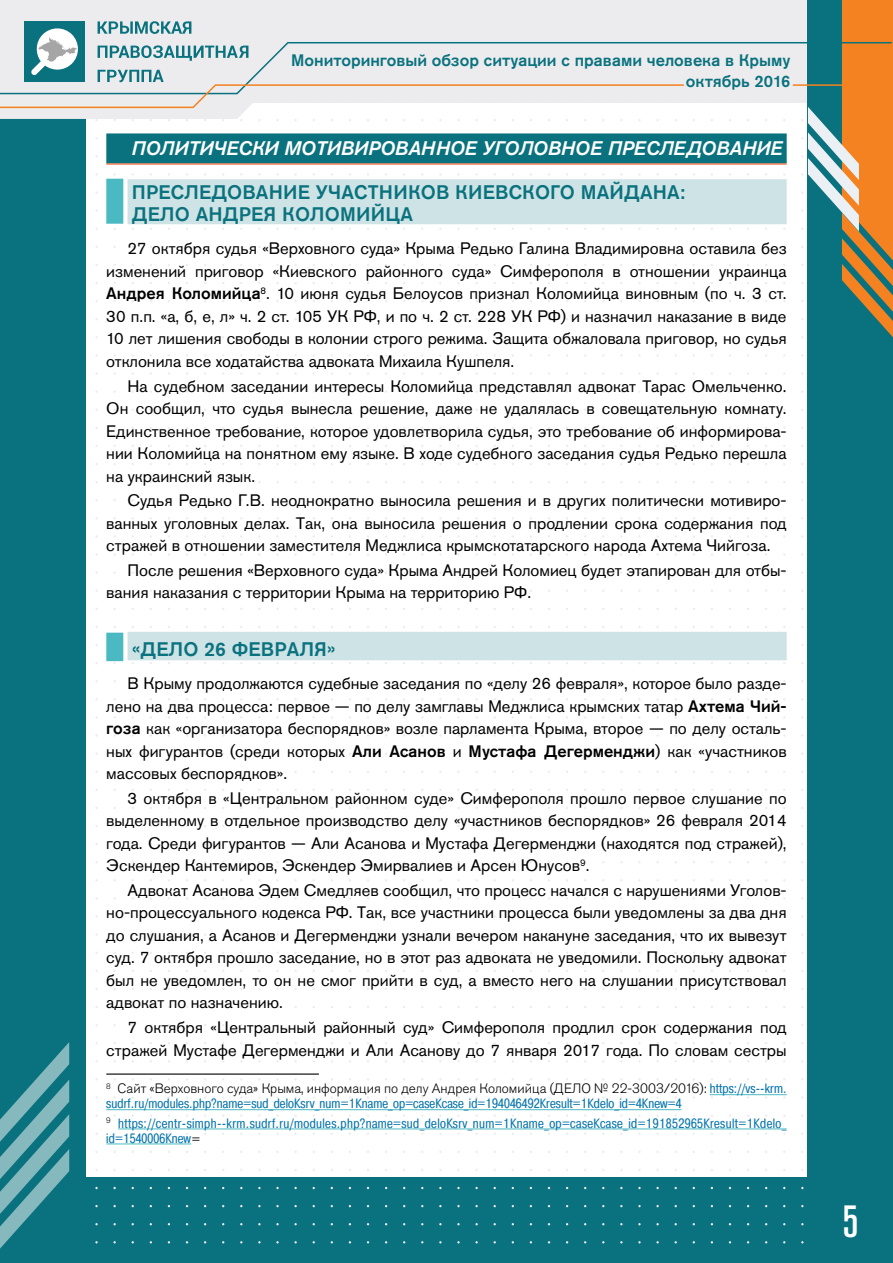
<style>
.page{position:relative;width:893px;height:1263px;background:#fff}
.page>*{position:absolute;margin:0;border:0;box-sizing:border-box;transform-origin:0 0}
.t1{font:500 condensed 45px "Akzidenz Grotesk Pro";color:#fff}
.t2{font:500 19.5px/22.5px "Akzidenz Grotesk Pro";letter-spacing:.01em;color:#0a727e}
.t3{font:italic 500 19.5px "Akzidenz Grotesk Pro";letter-spacing:.01em;color:#fff}
.t4{font:16.5px/22.5px "Akzidenz Grotesk Pro";color:#000;text-align:justify}
.t5{font:500 16.5px/20.7px "Akzidenz Grotesk Pro";color:#0a727e;text-align:right}
.t6{font:13.5px/19.2px "Pragmatica Cond C";letter-spacing:.03em;color:#0976ae}
.t7{font:300 13.5px "Akzidenz Grotesk Pro";color:#000}
.t8{font:13.5px "Pragmatica Cond C";letter-spacing:.01em;color:#0976ae}
.s1{font-weight:500}
.s2{font-family:"Pragmatica Cond C";font-weight:400;color:#0976ae}
.s3{font-family:"Akzidenz Grotesk Pro";font-weight:300;color:#000}
</style>
<div class="page">
<div style="left:0;top:1178px;width:893px;height:85px;background:#0a727e"></div>
<div style="left:0;top:0;width:85px;height:1263px;background:#0a727e"></div>
<svg style="left:0;top:0;width:837px;height:119px;fill:#ececee"></svg>
<div style="left:808px;top:1px;width:85px;height:1262px;background:#0a727e"></div>
<svg style="left:837px;top:0;width:56px;height:338px"></svg>
<svg style="left:801px;top:101px;width:58px;height:130px"></svg>
<svg style="left:0;top:1042px;width:69px;height:206px"></svg>
<div style="left:24px;top:21px;width:61px;height:61px;background:#0a727e"></div>
<svg style="left:38px;top:28px;width:39px;height:13px"></svg>
<svg style="left:98px;top:21px;width:20px;height:13px"></svg>
<svg style="left:120px;top:21px;width:13px;height:13px"></svg>
<svg style="left:135px;top:21px;width:24px;height:13px"></svg>
<svg style="left:161px;top:21px;width:10px;height:13px"></svg>
<svg style="left:171px;top:21px;width:20px;height:13px"></svg>
<svg style="left:0;top:41px;width:893px;height:54px;background:#cdd4d1"></svg>
<svg style="left:0;top:83px;width:685px;height:26px"></svg>
<hr style="left:793px;top:84px;width:100px;height:2px;background:#f48220">
<div style="left:106px;top:133px;width:681px;height:30px;background:#0a727e"></div>
<hr style="left:106px;top:163px;width:681px;height:2px;background:#f15a22">
<div style="left:128px;top:179px;width:659px;height:45px;background:#cee3e5"></div>
<div style="left:106px;top:179px;width:17px;height:45px;background:#4bb9c2"></div>
<div style="left:128px;top:632px;width:659px;height:28px;background:#cee3e5"></div>
<div style="left:106px;top:633px;width:17px;height:28px;background:#4bb9c2"></div>
<hr style="left:106px;top:1073px;width:213px;height:2px;background:#000">
<hr style="left:710px;top:1094px;width:77px;height:1px;background:#4bb9c2">
<hr style="left:106px;top:1109px;width:575px;height:1px;background:#4bb9c2">
<hr style="left:118px;top:1128px;width:669px;height:1px;background:#4bb9c2">
<hr style="left:106px;top:1143px;width:85px;height:1px;background:#4bb9c2">
<p class="t5" style="left:291px;top:49px;width:501px">Мониторинговый обзор ситуации с правами человека в Крыму октябрь 2016</p>
<p class="t3" style="left:132px;top:135px;width:651px">Политически мо тивированное уголовное преследование</p>
<p class="t2" style="left:132px;top:180px;width:554px">П ресл едо вание участнико в киевско го Майдана:<br>Дело Андрея Колом ийца</p>
<p class="t4" style="left:106px;top:237px;width:682px;text-indent:21px">27 октября судья «Верховного суда» Крыма Редько Галина Владимировна оставила без изменений приговор «Киевского районного суда» Симферополя в отношении украинца <span class="s1">Андрея Коломийца</span><sup>8</sup>. 10 июня судья Белоусов признал Коломийца виновным (по ч. 3 ст.<br>30 п.п. «а, б, е, л» ч. 2 ст. 105 УК РФ, и по ч. 2 ст. 228 УК РФ) и назначил наказание в виде 10 лет лишения свободы в колонии строго режима. Защита обжаловала приговор, но судья отклонила все ходатайства адвоката Михаила Кушпеля.</p>
<p class="t4" style="left:106px;top:374px;width:682px;text-indent:21px">На судебном заседании интересы Коломийца представлял адвокат Тарас Омельченко.<br>Он сообщил, что судья вынесла решение, даже не удалялась в совещательную комнату.<br>Единственное требование, которое удовлетворила судья, это требование об информирова&shy;нии Коломийца на понятном ему языке. В ходе судебного заседания судья Редько перешла на украинский язык.</p>
<p class="t4" style="left:106px;top:489px;width:682px;text-indent:21px">Судья Редько Г.В. неоднократно выносила решения и в других политически мотивиро&shy;ванных уголовных делах. Так, она выносила решения о продлении срока содержания под стражей в отношении заместителя Меджлиса крымскотатарского народа Ахтема Чийгоза.</p>
<p class="t4" style="left:106px;top:559px;width:682px;text-indent:21px">После решения «Верховного суда» Крыма Андрей Коломиец будет этапирован для отбы&shy;вания наказания с территории Крыма на территорию РФ.</p>
<p class="t2" style="left:132px;top:638px;width:205px">«Дело 26 февраля»</p>
<p class="t4" style="left:106px;top:672px;width:682px;text-indent:21px">В Крыму продолжаются судебные заседания по «делу 26 февраля», которое было разде&shy;лено на два процесса: первое — по делу замглавы Меджлиса крымских татар <span class="s1">Ахтема Чий&shy;гоза</span> как «организатора беспорядков» возле парламента Крыма, второе — по делу осталь&shy;ных фигурантов (среди которых <span class="s1">Али Асанов</span> и <span class="s1">Мустафа Дегерменджи</span>) как «участников массовых беспорядков».</p>
<p class="t4" style="left:106px;top:787px;width:682px;text-indent:21px">3 октября в «Центральном районном суде» Симферополя прошло первое слушание по выделенному в отдельное производство делу «участников беспорядков» 26 февраля 2014 года. Среди фигурантов — Али Асанова и Мустафа Дегерменджи (находятся под стражей), Эскендер Кантемиров, Эскендер Эмирвалиев и Арсен Юнусов<sup>9</sup>.</p>
<p class="t4" style="left:106px;top:879px;width:682px;text-indent:21px">Адвокат Асанова Эдем Смедляев сообщил, что процесс начался с нарушениями Уголов&shy;но-процессуального кодекса РФ. Так, все участники процесса были уведомлены за два дня до слушания, а Асанов и Дегерменджи узнали вечером накануне заседания, что их вывезут суд. 7 октября прошло заседание, но в этот раз адвоката не уведомили. Поскольку адвокат был не уведомлен, то он не смог прийти в суд, а вместо него на слушании присутствовал адвокат по назначению.</p>
<p class="t4" style="left:106px;top:1016px;width:682px;text-align:right">7 октября «Центральный районный суд» Симферополя продлил срок содержания под стражей Мустафе Дегерменджи и Али Асанову до 7 января 2017 года. По словам сестры</p>
<p class="t7" style="left:106px;top:1080px;width:682px"><sup>8</sup> Сайт «Верховного суда» Крыма, информация по делу Андрея Коломийца (ДЕЛО № 22-3003/2016): <span class="s2">https://vs--krm.</span></p>
<p class="t6" style="left:106px;top:1094px;width:682px">sudrf.ru/modules.php?name=sud_deloКsrv_num=1Кname_op=caseКcase_id=194046492Кresult=1Кdelo_id=4Кnew=4<br><sup>9</sup> https://centr-simph--krm.sudrf.ru/modules.php?name=sud_deloКsrv_num=1Кname_op=caseКcase_id=191852965Кresult=1Кdelo_</p>
<p class="t8" style="left:106px;top:1130px;width:96px">id=1540006Кnew<span class="s3">=</span></p>
<h1 class="t1" style="left:842px;top:1192px;width:17px">5</h1>
</div>
